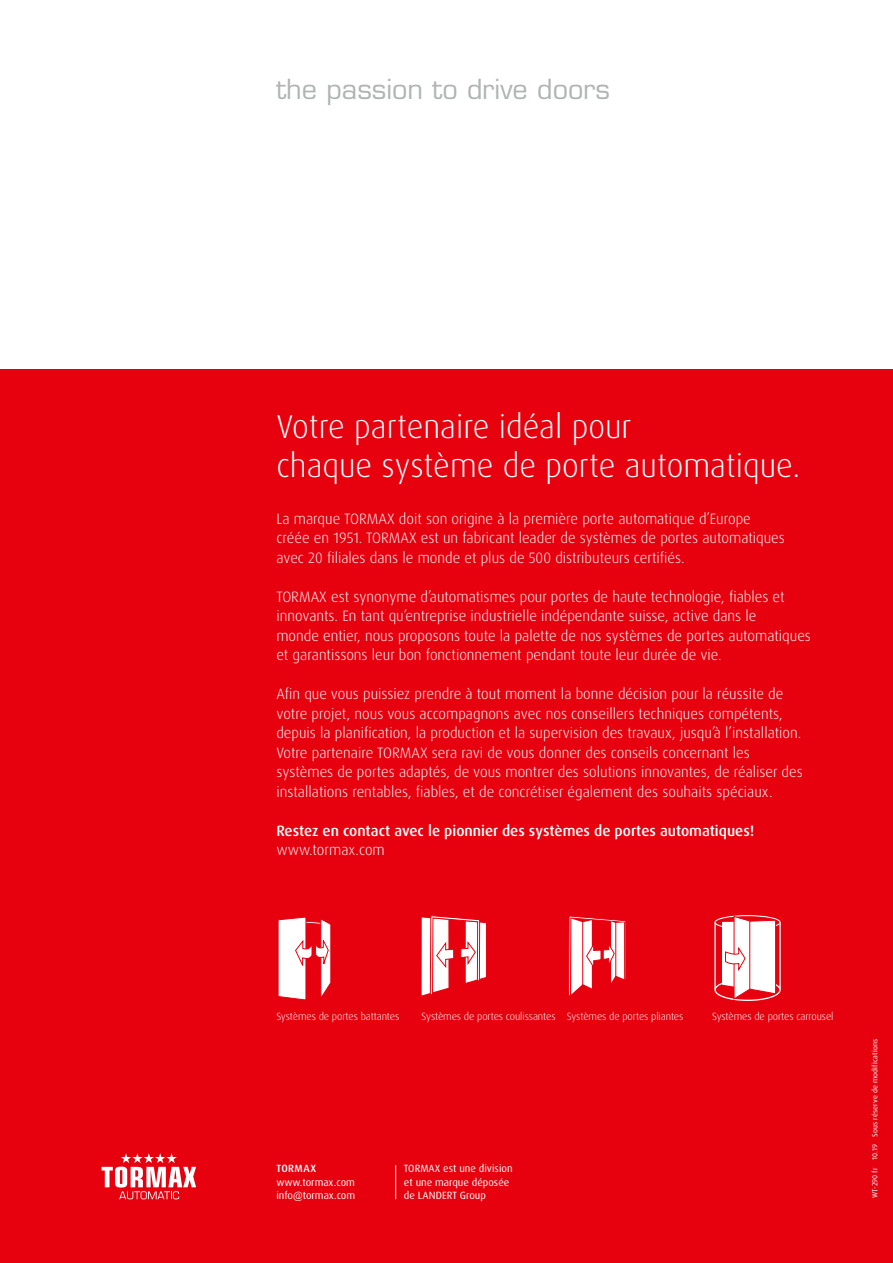
<style>
.page{position:relative;width:893px;height:1263px;background:#fff}
.page>*{position:absolute;margin:0;border:0;box-sizing:border-box;transform-origin:0 0}
.t1{font:300 33px/39px "Dax Pro";color:#fff}
.t2{font:27px "Eurostile";color:#b1b4b4}
.t3{font:300 15px/19.5px "Dax Pro";color:#fff}
.t4{font:500 15px "Dax Pro";color:#fff}
.t5{font:300 10.5px "Dax Pro";letter-spacing:-.01em;color:#fff}
.t6{font:10.5px/13.5px "Dax Pro";color:#fff}
.t7{font:500 10.5px "Dax Pro";letter-spacing:.045em;color:#fff}
.t8{font:7.5px "Dax Pro";letter-spacing:.025em;color:#fff}
</style>
<div class="page">
<div style="left:0;top:370px;width:893px;height:893px;background:#e7000e"></div>
<svg style="left:102px;top:1153px;width:94px;height:46px"></svg>
<svg style="left:278px;top:917px;width:53px;height:83px"></svg>
<svg style="left:422px;top:915px;width:64px;height:81px"></svg>
<div style="left:714px;top:915px;width:67px;height:14px;border:1px solid #fff;border-radius:50%"></div>
<div style="left:714px;top:979px;width:67px;height:22px;border:1px solid #fff;border-radius:50%"></div>
<hr style="left:779px;top:922px;width:2px;height:68px;background:#fff">
<hr style="left:714px;top:922px;width:2px;height:67px;background:#fff">
<svg style="left:722px;top:916px;width:54px;height:84px"></svg>
<svg style="left:568px;top:916px;width:58px;height:80px"></svg>
<hr style="left:395px;top:1165px;width:1px;height:34px;background:#fff">
<h2 class="t2" style="left:276px;top:73px;width:335px">the passion to drive doors</h2>
<h1 class="t1" style="left:276px;top:407px;width:525px">Votre partenaire idéal pour<br>chaque système de porte automatique.</h1>
<p class="t3" style="left:276px;top:509px;width:510px">La marque TORMAX doit son origine à la première porte automatique d’Europe créée en 1951. TORMAX est un fabricant leader de systèmes de portes automatiques avec 20 filiales dans le monde et plus de 500 distributeurs certifiés.</p>
<p class="t3" style="left:276px;top:587px;width:536px">TORMAX est synonyme d’automatismes pour portes de haute technologie, fiables et innovants. En tant qu’entreprise industrielle indépendante suisse, active dans le<br>monde entier, nous proposons toute la palette de nos systèmes de portes automatiques et garantissons leur bon fonctionnement pendant toute leur durée de vie.</p>
<p class="t3" style="left:276px;top:684px;width:528px">Afin que vous puissiez prendre à tout moment la bonne décision pour la réussite de votre projet, nous vous accompagnons avec nos conseillers techniques compétents, depuis la planification, la production et la supervision des travaux, jusqu’à l’installation.<br>Votre partenaire TORMAX sera ravi de vous donner des conseils concernant les systèmes de portes adaptés, de vous montrer des solutions innovantes, de réaliser des installations rentables, fiables, et de concrétiser également des souhaits spéciaux.</p>
<p class="t4" style="left:276px;top:821px;width:479px">Restez en contact avec le pionnier des systèmes de portes automatiques!</p>
<p class="t3" style="left:276px;top:840px;width:110px">www.tormax.com</p>
<p class="t5" style="left:276px;top:1010px;width:124px">Systèmes de portes battantes</p>
<p class="t5" style="left:422px;top:1010px;width:263px">Systèmes de portes coulissantes Systèmes de portes pliantes</p>
<p class="t5" style="left:712px;top:1010px;width:123px">Systèmes de portes carrousel</p>
<p class="t7" style="left:276px;top:1162px;width:41px">TORMAX</p>
<p class="t6" style="left:276px;top:1175px;width:80px">www.tormax.com info@tormax.com</p>
<p class="t6" style="left:404px;top:1162px;width:110px">TORMAX est une division et une marque déposée de LANDERT Group</p>
<p class="t8" style="left:870px;top:1198px;width:161px;rotate:-90deg">WT-290 fr 10.19 Sous réserve de modifications</p>
</div>
